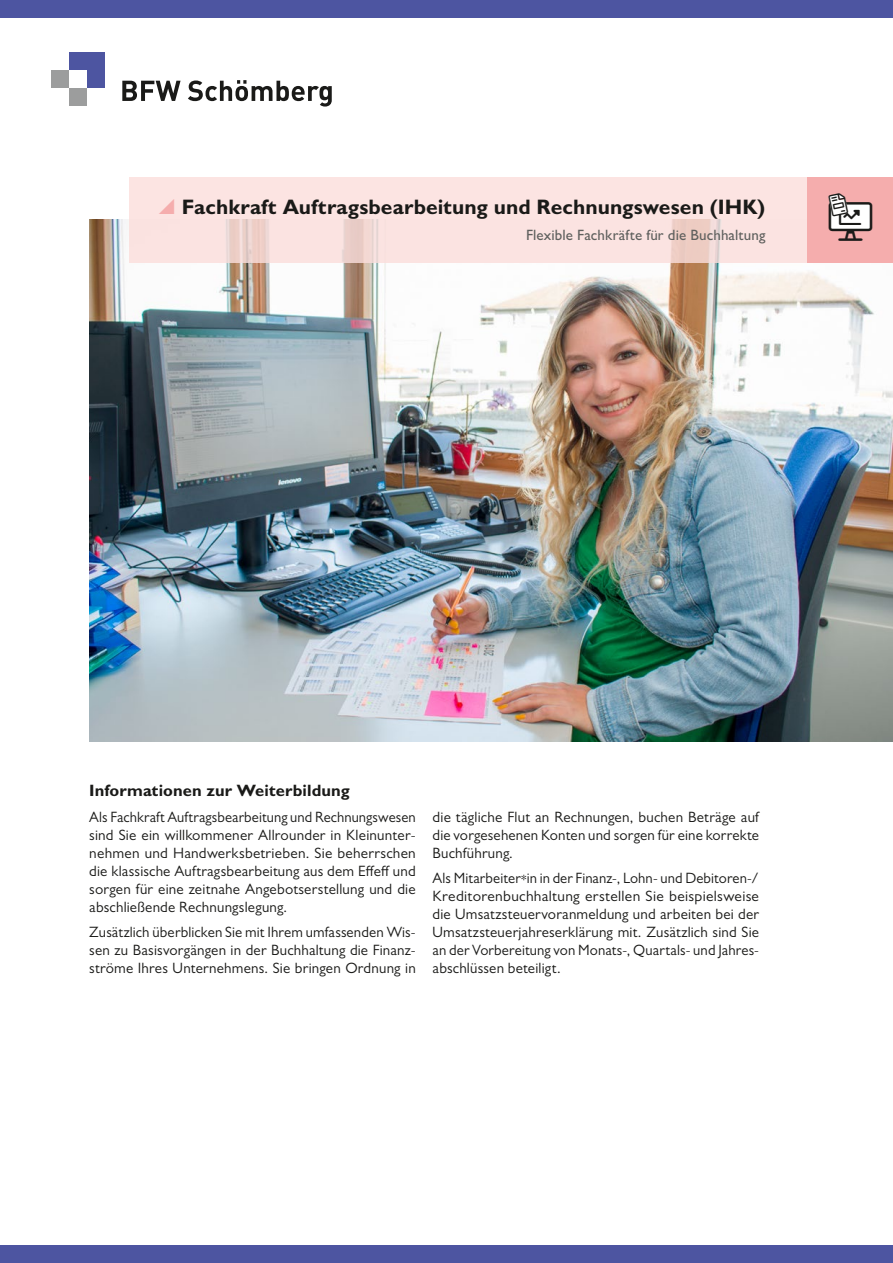
<style>
.page{position:relative;width:893px;height:1263px;background:#fff}
.page>*{position:absolute;margin:0;border:0;box-sizing:border-box;transform-origin:0 0}
.t1{font:700 21px "Gill Sans MT Pro";color:#1a1a18}
.t2{font:700 16.5px "Gill Sans MT Pro";letter-spacing:.005em;color:#1a1a18}
.t3{font:15px/18px "Gill Sans MT Pro";letter-spacing:.015em;color:#1a1a18;text-align:justify}
.t4{font:500 15px "Gill Sans MT Pro";letter-spacing:.005em;color:#5f605e}
</style>
<div class="page">
<div style="left:87px;top:52px;width:18px;height:36px;background:#4d55a1"></div>
<div style="left:69px;top:52px;width:36px;height:18px;background:#4d55a1"></div>
<div style="left:51px;top:70px;width:18px;height:18px;background:#9c9d9d"></div>
<div style="left:69px;top:88px;width:18px;height:18px;background:#9c9d9d"></div>
<svg style="left:122px;top:81px;width:59px;height:20px"></svg>
<svg style="left:188px;top:80px;width:144px;height:27px"></svg>
<div style="left:0;top:1246px;width:893px;height:17px;background:#4d55a1"></div>
<div style="left:0;top:0;width:893px;height:17px;background:#4d55a1"></div>
<img style="left:89px;top:220px;width:804px;height:522px">
<div style="left:130px;top:177px;width:678px;height:85px;background:#fce4e2"></div>
<div style="left:808px;top:177px;width:85px;height:85px;background:#f5adad"></div>
<svg style="left:828px;top:194px;width:42px;height:36px"></svg>
<h1 class="t1" style="left:182px;top:193px;width:585px">Fachkraft Auftragsbearbeitung und Rechnungswesen (IHK)</h1>
<p class="t4" style="left:526px;top:226px;width:241px">Flexible Fachkräfte für die Buchhaltung</p>
<p class="t2" style="left:89px;top:780px;width:262px">Informationen zur Weiterbildung</p>
<p class="t3" style="left:89px;top:808px;width:328px">Als Fachkraft Auftragsbearbeitung und Rechnungswesen sind Sie ein willkommener Allrounder in Kleinunter&shy;nehmen und Handwerksbetrieben. Sie beherrschen die klassische Auftragsbearbeitung aus dem Effeff und sorgen für eine zeitnahe Angebotserstellung und die abschließende Rechnungslegung.</p>
<p class="t3" style="left:89px;top:922px;width:328px">Zusätzlich überblicken Sie mit Ihrem umfassenden Wis&shy;sen zu Basisvorgängen in der Buchhaltung die Finanz&shy;ströme Ihres Unternehmens. Sie bringen Ordnung in</p>
<p class="t3" style="left:433px;top:808px;width:328px">die tägliche Flut an Rechnungen, buchen Beträge auf die vorgesehenen Konten und sorgen für eine korrekte Buchführung.</p>
<p class="t3" style="left:433px;top:868px;width:328px">Als Mitarbeiter*in in der Finanz-, Lohn- und Debitoren-/ Kreditorenbuchhaltung erstellen Sie beispielsweise die Umsatzsteuervoranmeldung und arbeiten bei der Umsatzsteuerjahreserklärung mit. Zusätzlich sind Sie an der Vorbereitung von Monats-, Quartals- und Jahres&shy;abschlüssen beteiligt.</p>
</div>
